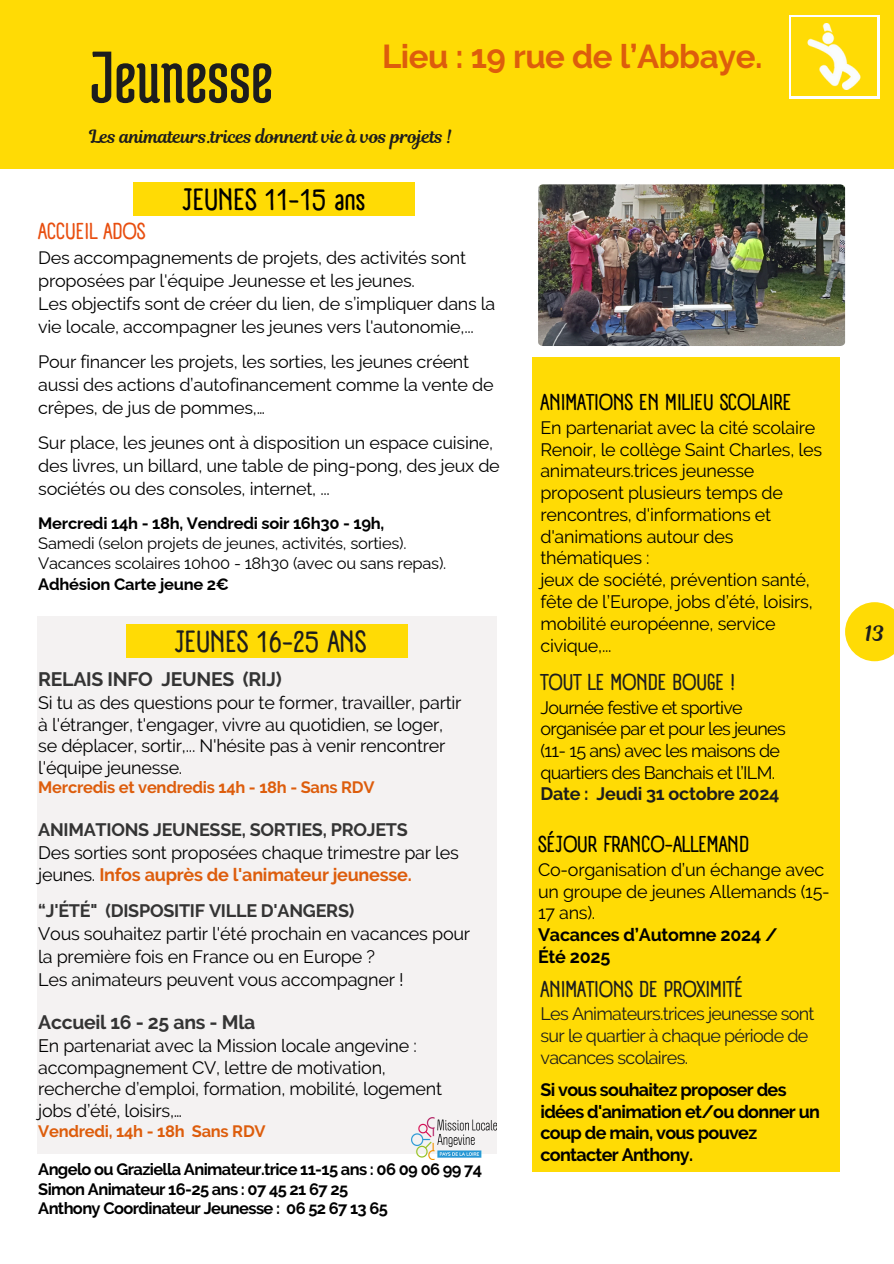
<style>
.page{position:relative;width:894px;height:1264px;background:#fff}
.page>*{position:absolute;margin:0;border:0;box-sizing:border-box;transform-origin:0 0}
.t1{font:78px "Medula One";color:#1d1d1d}
.t2{font:700 33px "Raleway";letter-spacing:-.015em;color:#dd5d0c}
.t3{font:700 30px "A Day Without Sun Text";letter-spacing:-.015em;color:#000}
.t4{font:700 29.85px "A Day Without Sun Text";letter-spacing:-.015em;color:#1d1d1d}
.t5{font:700 22.5px "A Day Without Sun Text";letter-spacing:-.015em;color:#e84e0f}
.t6{font:700 22.35px "A Day Without Sun Text";letter-spacing:-.015em;color:#000}
.t7{font:700 22.35px "A Day Without Sun Text";letter-spacing:-.015em;color:#1d1d1d}
.t8{font:21px "Magnolia Script";color:#1d1d1d}
.t9{font:700 19.5px "Raleway";letter-spacing:-.015em;color:#343434}
.t10{font:700 19.35px "Raleway";letter-spacing:-.015em;color:#343434}
.t11{font:18px/21.8px "Raleway";letter-spacing:-.015em;color:#000}
.t12{font:18px/21.8px "Raleway";letter-spacing:-.04em;color:#000}
.t13{font:700 18px/21.8px "Raleway";letter-spacing:-.04em;color:#000}
.t14{font:18px/21.8px "Raleway";letter-spacing:-.04em;color:#1d1d1d}
.t15{font:700 18px "Raleway";letter-spacing:-.015em;color:#343434}
.t16{font:18px "Magnolia Script";letter-spacing:-.015em;color:#1d1d1d}
.t17{font:700 18px/21.8px "Raleway";letter-spacing:-.015em;color:#000}
.t18{font:700 18px "Raleway";letter-spacing:-.015em;color:#1d1d1d}
.t19{font:700 16.5px/19.8px "Raleway";letter-spacing:-.04em;color:#000}
.t20{font:16.5px/20.1px "Raleway";letter-spacing:-.015em;color:#000}
.t21{font:700 16.5px "Raleway";letter-spacing:-.015em;color:#dd5d0c}
.t22{font:700 16.5px "Raleway";letter-spacing:-.015em;color:#000}
.s1{font-weight:700;color:#dd5d0c}
</style>
<div class="page">
<div style="left:37px;top:616px;width:459px;height:537px;background:#f4f2f2"></div>
<div style="left:126px;top:624px;width:281px;height:33px;background:#ffdb05"></div>
<div style="left:0;top:0;width:893px;height:168px;background:#ffdb05"></div>
<div style="left:532px;top:357px;width:307px;height:815px;background:#ffdb05"></div>
<div style="left:788px;top:15px;width:90px;height:83px;background:linear-gradient(to bottom,#ffdb05,#ffdb05)"></div>
<div style="left:790px;top:17px;width:86px;height:79px;background:#ffdb05"></div>
<img style="left:807px;top:24px;width:54px;height:65px">
<img style="left:411px;top:1117px;width:85px;height:42px">
<svg style="left:845px;top:602px;width:48px;height:59px;background:#ffe02d"></svg>
<div style="left:133px;top:182px;width:281px;height:34px;background:#ffdb05"></div>
<img style="left:538px;top:184px;width:306px;height:162px">
<h4 class="t2" style="left:382px;top:37px;width:382px">Lieu : 19 rue de l’Abbaye.</h4>
<p class="t1" style="left:89px;top:36px;width:185px">Jeunesse</p>
<p class="t16" style="left:89px;top:124px;width:364px">Les animateurs.trices donnent vie à vos projets !</p>
<p class="t3" style="left:182px;top:181px;width:185px">JEUNES 11-15 ans</p>
<p class="t5" style="left:38px;top:217px;width:109px">ACCUEIL ADOS</p>
<p class="t11" style="left:38px;top:245px;width:458px;line-height:23.2px">Des accompagnements de projets, des activités sont proposées par l'équipe Jeunesse et les jeunes.<br>Les objectifs sont de créer du lien, de s’impliquer dans la vie locale, accompagner les jeunes vers l'autonomie,...</p>
<p class="t11" style="left:38px;top:350px;width:457px;line-height:23.2px">Pour financer les projets, les sorties, les jeunes créent aussi des actions d’autofinancement comme la vente de crêpes, de jus de pommes,…</p>
<p class="t11" style="left:38px;top:431px;width:463px;line-height:23.2px">Sur place, les jeunes ont à disposition un espace cuisine, des livres, un billard, une table de ping-pong, des jeux de sociétés ou des consoles, internet, ...</p>
<p class="t22" style="left:38px;top:513px;width:347px">Mercredi 14h - 18h, Vendredi soir 16h30 - 19h,</p>
<p class="t20" style="left:38px;top:533px;width:409px">Samedi (selon projets de jeunes, activités, sorties).<br>Vacances scolaires 10h00 - 18h30 (avec ou sans repas).</p>
<p class="t22" style="left:38px;top:574px;width:192px">Adhésion Carte jeune 2€</p>
<p class="t6" style="left:540px;top:389px;width:253px">ANIMATIONS EN MILIEU SCOLAIRE</p>
<p class="t11" style="left:540px;top:416px;width:283px">En partenariat avec la cité scolaire<br>Renoir, le collège Saint Charles, les animateurs.trices jeunesse proposent plusieurs temps de rencontres, d'informations et d'animations autour des thématiques :<br>jeux de société, prévention santé, fête de l’Europe, jobs d’été, loisirs, mobilité européenne, service civique,...</p>
<p class="t7" style="left:540px;top:668px;width:197px">TOUT LE MONDE BOUGE !</p>
<p class="t12" style="left:540px;top:696px;width:247px">Journée festive et sportive organisée par et pour les jeunes (11- 15 ans) avec les maisons de quartiers des Banchais et l’ILM.</p>
<p class="t18" style="left:540px;top:783px;width:240px">Date : Jeudi 31 octobre 2024</p>
<p class="t4" style="left:174px;top:623px;width:194px">JEUNES 16-25 ANS</p>
<p class="t8" style="left:864px;top:619px;width:21px">13</p>
<p class="t9" style="left:38px;top:667px;width:245px">RELAIS INFO JEUNES (RIJ)</p>
<p class="t11" style="left:38px;top:692px;width:424px;line-height:21.3px">Si tu as des questions pour te former, travailler, partir à l'étranger, t'engager, vivre au quotidien, se loger, se déplacer, sortir,... N'hésite pas à venir rencontrer l'équipe jeunesse.</p>
<p class="t21" style="left:38px;top:777px;width:338px">Mercredis et vendredis 14h - 18h - Sans RDV</p>
<p class="t15" style="left:38px;top:819px;width:371px">ANIMATIONS JEUNESSE, SORTIES, PROJETS</p>
<p class="t11" style="left:38px;top:840px;width:422px;line-height:22.8px">Des sorties sont proposées chaque trimestre par les jeunes. <span class="s1">Infos auprès de l'animateur jeunesse.</span></p>
<p class="t15" style="left:38px;top:900px;width:317px">“J'ÉTÉ" (DISPOSITIF VILLE D'ANGERS)</p>
<p class="t11" style="left:38px;top:922px;width:433px;line-height:22.8px">Vous souhaitez partir l'été prochain en vacances pour la première fois en France ou en Europe ?<br>Les animateurs peuvent vous accompagner !</p>
<h3 class="t10" style="left:38px;top:1010px;width:219px">Accueil 16 - 25 ans - Mla</h3>
<p class="t11" style="left:38px;top:1034px;width:405px">En partenariat avec la Mission locale angevine : accompagnement CV, lettre de motivation, recherche d’emploi, formation, mobilité, logement jobs d’été, loisirs,…</p>
<p class="t21" style="left:38px;top:1121px;width:229px">Vendredi, 14h - 18h Sans RDV</p>
<p class="t19" style="left:38px;top:1158px;width:445px">Angelo ou Graziella Animateur.trice 11-15 ans : 06 09 06 99 74<br>Simon Animateur 16-25 ans : 07 45 21 67 25<br>Anthony Coordinateur Jeunesse : 06 52 67 13 65</p>
<p class="t6" style="left:538px;top:831px;width:213px">SÉJOUR FRANCO-ALLEMAND</p>
<p class="t11" style="left:538px;top:858px;width:293px">Co-organisation d’un échange avec un groupe de jeunes Allemands (15-<br>17 ans).</p>
<p class="t17" style="left:538px;top:923px;width:241px">Vacances d’Automne 2024 /<br>Été 2025</p>
<p class="t7" style="left:540px;top:975px;width:204px">ANIMATIONS DE PROXIMITÉ</p>
<p class="t14" style="left:540px;top:1002px;width:275px">Les Animateurs.trices jeunesse sont sur le quartier à chaque période de vacances scolaires.</p>
<p class="t13" style="left:540px;top:1078px;width:281px">Si vous souhaitez proposer des idées d'animation et/ou donner un coup de main, vous pouvez contacter Anthony.</p>
</div>
